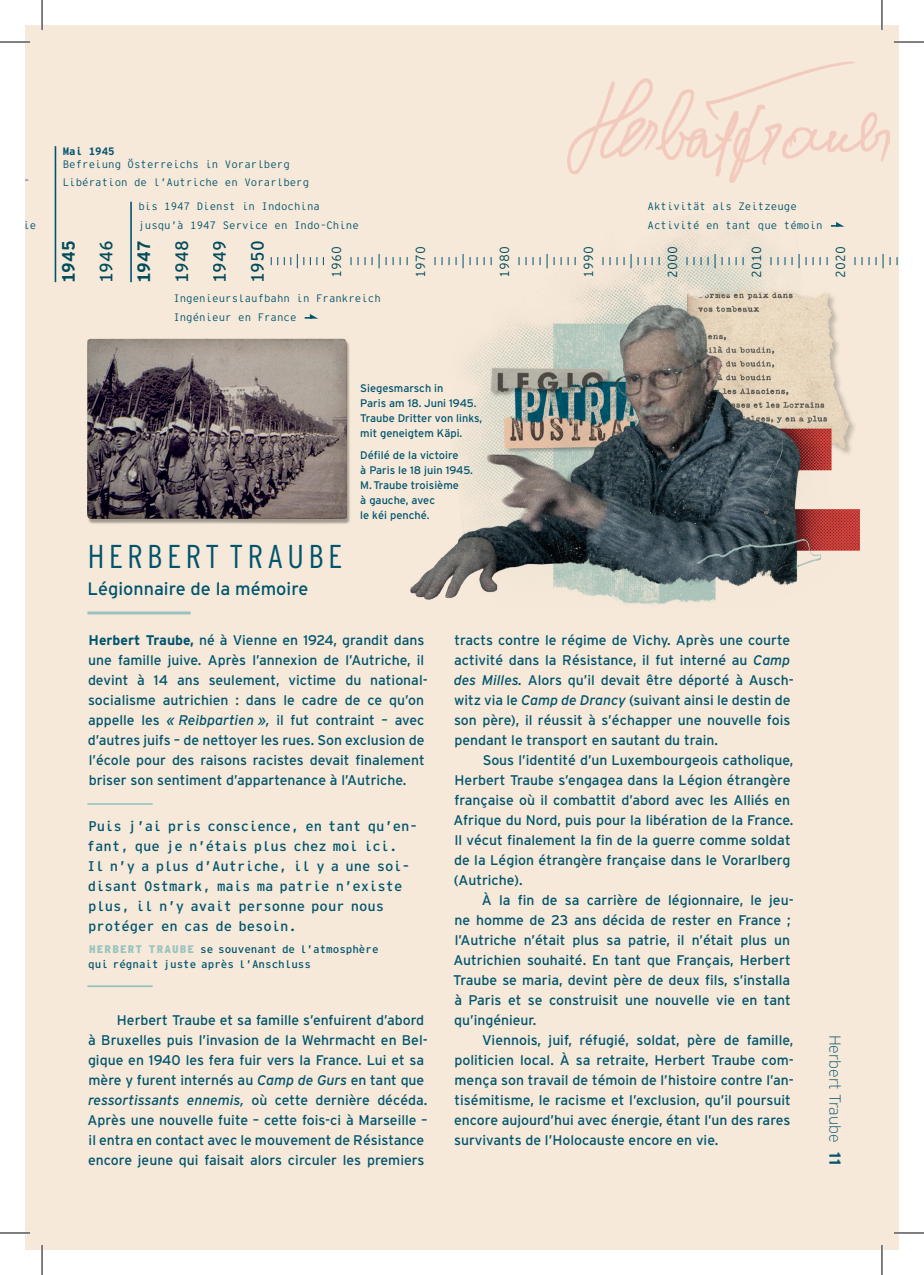
<style>
.page{position:relative;width:924px;height:1275px;background:#fff}
.page>*{position:absolute;margin:0;border:0;box-sizing:border-box;transform-origin:0 0}
.t1{font:300 33px "Interstate Condensed";letter-spacing:.14em;color:#00546d}
.t2{font:18px "Interstate";color:#00546d}
.t3{font:18px/37.8px "Interstate Mono";color:#00546d;text-align:justify}
.t4{font:700 18px "Interstate Mono";color:#00546d}
.t5{font:200 16px "Interstate";color:#00546d}
.t6{font:14px/20px "Interstate";color:#00546d}
.t7{font:14px/20px "Interstate Mono";letter-spacing:-.005em;color:#00546d}
.t8{font:300 13.2px "Interstate Mono";color:#00546d}
.t9{font:11px/15px "Interstate";color:#00546d}
.t10{font:11px/15px "Interstate Mono";letter-spacing:-.005em;color:#00546d}
.t11{font:300 10.8px/18.6px "Interstate Mono";color:#00546d}
.t12{font:700 10.8px "Interstate Mono";color:#00546d}
.s1{font-weight:700}
.s2{font-style:italic}
.s3{font-weight:900;color:#9ac3bf}
</style>
<div class="page">
<div style="left:25px;top:25px;width:873px;height:1225px;background:#f6e9d9"></div>
<hr style="left:87px;top:803px;width:66px;height:2px;background:#9ac3bf">
<hr style="left:87px;top:985px;width:66px;height:2px;background:#9ac3bf">
<hr style="left:87px;top:611px;width:104px;height:3px;background:#9ac3bf">
<img style="left:393px;top:221px;width:484px;height:384px">
<div style="left:88px;top:340px;width:263px;height:185px;background:#231f20;opacity:.4"></div>
<img style="left:87px;top:338px;width:259px;height:181px">
<img style="left:567px;top:62px;width:322px;height:121px">
<hr style="left:55px;top:146px;width:1px;height:136px;background:#00546d">
<hr style="left:130px;top:202px;width:2px;height:80px;background:#00546d">
<svg style="left:284px;top:257px;width:7px;height:8px"></svg>
<svg style="left:297px;top:254px;width:7px;height:14px"></svg>
<svg style="left:310px;top:257px;width:7px;height:8px"></svg>
<svg style="left:378px;top:254px;width:1px;height:14px"></svg>
<svg style="left:462px;top:254px;width:1px;height:14px"></svg>
<svg style="left:546px;top:254px;width:1px;height:14px"></svg>
<svg style="left:630px;top:254px;width:1px;height:14px"></svg>
<svg style="left:714px;top:254px;width:1px;height:14px"></svg>
<svg style="left:798px;top:254px;width:1px;height:14px"></svg>
<svg style="left:882px;top:254px;width:1px;height:14px"></svg>
<svg style="left:304px;top:314px;width:14px;height:5px"></svg>
<svg style="left:830px;top:222px;width:14px;height:5px"></svg>
<hr style="left:0;top:41px;width:30px;height:2px;background:#fff">
<hr style="left:893px;top:41px;width:30px;height:2px;background:#fff">
<hr style="left:0;top:1231px;width:30px;height:3px;background:#fff">
<hr style="left:893px;top:1231px;width:30px;height:3px;background:#fff">
<hr style="left:41px;top:0;width:2px;height:30px;background:#fff">
<hr style="left:41px;top:1245px;width:2px;height:30px;background:#fff">
<hr style="left:880px;top:0;width:2px;height:30px;background:#fff">
<hr style="left:880px;top:1245px;width:2px;height:30px;background:#fff">
<hr style="left:0;top:42px;width:30px;height:1px;background:#000">
<hr style="left:893px;top:42px;width:30px;height:1px;background:#000">
<hr style="left:0;top:1232px;width:30px;height:1px;background:#000">
<hr style="left:893px;top:1232px;width:30px;height:1px;background:#000">
<hr style="left:42px;top:0;width:1px;height:30px;background:#000">
<hr style="left:42px;top:1245px;width:1px;height:30px;background:#000">
<hr style="left:881px;top:0;width:1px;height:30px;background:#000">
<hr style="left:881px;top:1245px;width:1px;height:30px;background:#000">
<p class="t12" style="left:63px;top:144px;width:53px">Mai 1945</p>
<p class="t11" style="left:63px;top:155px;width:248px">Befreiung Österreichs in Vorarlberg<br>Libération de l’Autriche en Vorarlberg</p>
<p class="t11" style="left:138px;top:197px;width:222px">bis 1947 Dienst in Indochina jusqu’à 1947 Service en Indo-Chine</p>
<p class="t11" style="left:647px;top:197px;width:176px">Aktivität als Zeitzeuge<br>Activité en tant que témoin</p>
<p class="t4" style="left:57px;top:283px;width:45px;rotate:-90deg">1945</p>
<p class="t3" style="left:87px;top:283px;width:45px;rotate:-90deg">1946</p>
<p class="t4" style="left:133px;top:283px;width:45px;rotate:-90deg">1947</p>
<p class="t3" style="left:163px;top:283px;width:45px;rotate:-90deg">1948<br>1949<br>1950</p>
<p class="t8" style="left:328px;top:278px;width:33px;rotate:-90deg">1960</p>
<p class="t8" style="left:412px;top:278px;width:33px;rotate:-90deg">1970</p>
<p class="t8" style="left:496px;top:278px;width:33px;rotate:-90deg">1980</p>
<p class="t8" style="left:580px;top:278px;width:33px;rotate:-90deg">1990</p>
<p class="t8" style="left:664px;top:278px;width:33px;rotate:-90deg">2000</p>
<p class="t8" style="left:748px;top:278px;width:33px;rotate:-90deg">2010</p>
<p class="t8" style="left:832px;top:278px;width:33px;rotate:-90deg">2020</p>
<p class="t11" style="left:173px;top:289px;width:209px">Ingenieurslaufbahn in Frankreich<br>Ingénieur en France</p>
<h1 class="t1" style="left:88px;top:537px;width:256px">HERBERT TRAUBE</h1>
<p class="t2" style="left:87px;top:578px;width:222px">Légionnaire de la mémoire</p>
<p class="t9" style="left:360px;top:380px;width:123px">Siegesmarsch in<br>Paris am 18. Juni 1945.<br>Traube Dritter von links, mit geneigtem Käpi.</p>
<p class="t9" style="left:360px;top:447px;width:114px">Défilé de la victoire<br>à Paris le 18 juin 1945.<br>M.Traube troisième<br>à gauche, avec<br>le kéi penché.</p>
<p class="t6" style="left:88px;top:629px;width:341px"><span class="s1">Herbert Traube,</span> né à Vienne en 1924, grandit dans une famille juive. Après l’annexion de l’Autriche, il devint à 14 ans seulement, victime du national&shy;socialisme autrichien : dans le cadre de ce qu’on appelle les <span class="s2">« Reibpartien »,</span> il fut contraint – avec d’autres juifs – de nettoyer les rues. Son exclusion de l’école pour des raisons racistes devait finalement briser son sentiment d’appartenance à l’Autriche.</p>
<p class="t7" style="left:87px;top:815px;width:332px">Puis j’ai pris conscience, en tant qu’en&shy;fant, que je n’étais plus chez moi ici.<br>Il n’y a plus d’Autriche, il y a une soi&shy;disant Ostmark, mais ma patrie n’existe plus, il n’y avait personne pour nous protéger en cas de besoin.</p>
<p class="t10" style="left:88px;top:942px;width:292px"><span class="s3">HERBERT TRAUBE</span> se souvenant de l’atmosphère qui régnait juste après l’Anschluss</p>
<p class="t6" style="left:87px;top:1009px;width:341px;text-indent:29px">Herbert Traube et sa famille s’enfuirent d’abord à Bruxelles puis l’invasion de la Wehrmacht en Bel&shy;gique en 1940 les fera fuir vers la France. Lui et sa mère y furent internés au <span class="s2">Camp de Gurs</span> en tant que <span class="s2">ressortissants ennemis,</span> où cette dernière décéda.<br>Après une nouvelle fuite – cette fois-ci à Marseille – il entra en contact avec le mouvement de Résistance encore jeune qui faisait alors circuler les premiers</p>
<p class="t6" style="left:453px;top:629px;width:341px">tracts contre le régime de Vichy. Après une courte activité dans la Résistance, il fut interné au <span class="s2">Camp des Milles.</span> Alors qu’il devait être déporté à Ausch&shy;witz via le <span class="s2">Camp de Drancy</span> (suivant ainsi le destin de son père), il réussit à s’échapper une nouvelle fois pendant le transport en sautant du train.</p>
<p class="t6" style="left:453px;top:749px;width:341px;text-indent:29px">Sous l’identité d’un Luxembourgeois catholique, Herbert Traube s’engagea dans la Légion étrangère française où il combattit d’abord avec les Alliés en Afrique du Nord, puis pour la libération de la France.<br>Il vécut finalement la fin de la guerre comme soldat de la Légion étrangère française dans le Vorarlberg (Autriche).</p>
<p class="t6" style="left:453px;top:889px;width:342px;text-indent:29px">À la fin de sa carrière de légionnaire, le jeu&shy;ne homme de 23 ans décida de rester en France ; l’Autriche n’était plus sa patrie, il n’était plus un Autrichien souhaité. En tant que Français, Herbert Traube se maria, devint père de deux fils, s’installa à Paris et se construisit une nouvelle vie en tant qu’ingénieur.</p>
<p class="t6" style="left:454px;top:1029px;width:341px;text-indent:28px">Viennois, juif, réfugié, soldat, père de famille, politicien local. À sa retraite, Herbert Traube com&shy;mença son travail de témoin de l’histoire contre l’an&shy;tisémitisme, le racisme et l’exclusion, qu’il poursuit encore aujourd’hui avec énergie, étant l’un des rares survivants de l’Holocauste encore en vie.</p>
<p class="t5" style="left:843px;top:1034px;width:132px;rotate:90deg">Herbert Traube <span class="s1">11</span></p>
</div>
